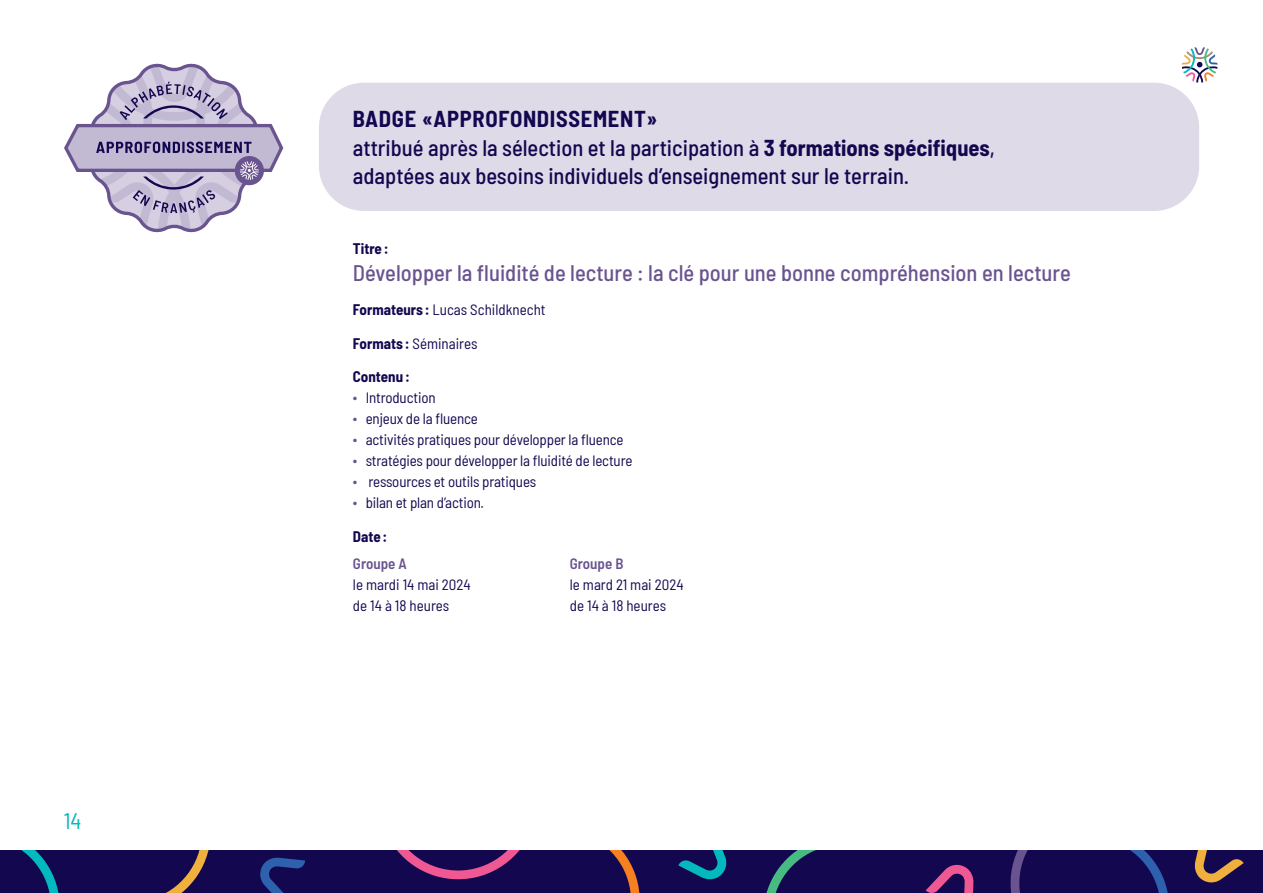
<style>
.page{position:relative;width:1263px;height:893px;background:#fff}
.page>*{position:absolute;margin:0;border:0;box-sizing:border-box;transform-origin:0 0}
.t1{font:500 semi-condensed 22.5px/28.5px "Barlow";color:#130850}
.t2{font:500 semi-condensed 22.5px "Barlow";color:#6a5490}
.t3{font:700 semi-condensed 22.5px "Barlow";letter-spacing:.03em;color:#130850}
.t4{font:semi-condensed 22.5px "Barlow";color:#03b9bd}
.t5{font:semi-condensed 15px/21px "Barlow";letter-spacing:-.01em;color:#130850}
.t6{font:700 semi-condensed 15px "Barlow";color:#130850}
.t7{font:600 semi-condensed 15px "Barlow";color:#6a5490}
.s1{font-weight:700}
.s2{color:#6a5490}
</style>
<div class="page">
<div style="left:0;top:850px;width:1263px;height:43px;background:#130850"></div>
<svg style="left:1194px;top:850px;width:50px;height:33px"></svg>
<svg style="left:678px;top:850px;width:49px;height:30px"></svg>
<svg style="left:260px;top:857px;width:45px;height:36px"></svg>
<svg style="left:926px;top:864px;width:47px;height:29px"></svg>
<svg style="left:766px;top:850px;width:50px;height:43px"></svg>
<svg style="left:166px;top:850px;width:43px;height:43px"></svg>
<svg style="left:397px;top:850px;width:123px;height:30px"></svg>
<svg style="left:1010px;top:850px;width:18px;height:43px"></svg>
<svg style="left:21px;top:850px;width:38px;height:43px"></svg>
<svg style="left:1130px;top:850px;width:38px;height:43px"></svg>
<svg style="left:609px;top:850px;width:31px;height:43px"></svg>
<svg style="left:1182px;top:47px;width:36px;height:36px"></svg>
<svg style="left:64px;top:63px;width:220px;height:170px"></svg>
<div style="left:319px;top:83px;width:880px;height:128px;background:#dfdae8;border-radius:45px"></div>
<h1 class="t4" style="left:64px;top:805px;width:19px">14</h1>
<p class="t3" style="left:353px;top:103px;width:306px">BADGE «APPROFONDISSEMENT»</p>
<p class="t1" style="left:353px;top:132px;width:643px">attribué après la sélection et la participation à <span class="s1">3 formations spécifiques</span>, adaptées aux besoins individuels d’enseignement sur le terrain.</p>
<p class="t6" style="left:353px;top:237px;width:37px">Titre :</p>
<p class="t2" style="left:353px;top:257px;width:719px">Développer la fluidité de lecture : la clé pour une bonne compréhension en lecture</p>
<p class="t5" style="left:353px;top:298px;width:194px"><span class="s1">Formateurs :</span> Lucas Schildknecht</p>
<p class="t5" style="left:353px;top:332px;width:126px"><span class="s1">Formats :</span> Séminaires</p>
<p class="t6" style="left:353px;top:366px;width:58px">Contenu :</p>
<p class="t5" style="left:353px;top:386px;width:84px"><span class="s2">∙</span> Introduction</p>
<p class="t5" style="left:353px;top:407px;width:126px"><span class="s2">∙</span> enjeux de la fluence</p>
<p class="t5" style="left:353px;top:428px;width:272px"><span class="s2">∙</span> activités pratiques pour développer la fluence</p>
<p class="t5" style="left:353px;top:449px;width:281px"><span class="s2">∙</span> stratégies pour développer la fluidité de lecture</p>
<p class="t5" style="left:353px;top:470px;width:185px"><span class="s2">∙</span> ressources et outils pratiques</p>
<p class="t5" style="left:353px;top:491px;width:133px"><span class="s2">∙</span> bilan et plan d’action.</p>
<p class="t6" style="left:353px;top:526px;width:36px">Date :</p>
<p class="t7" style="left:353px;top:553px;width:55px">Groupe A</p>
<p class="t5" style="left:353px;top:573px;width:119px">le mardi 14 mai 2024 de 14 à 18 heures</p>
<p class="t7" style="left:570px;top:553px;width:55px">Groupe B</p>
<p class="t5" style="left:570px;top:573px;width:115px">le mard 21 mai 2024 de 14 à 18 heures</p>
</div>
